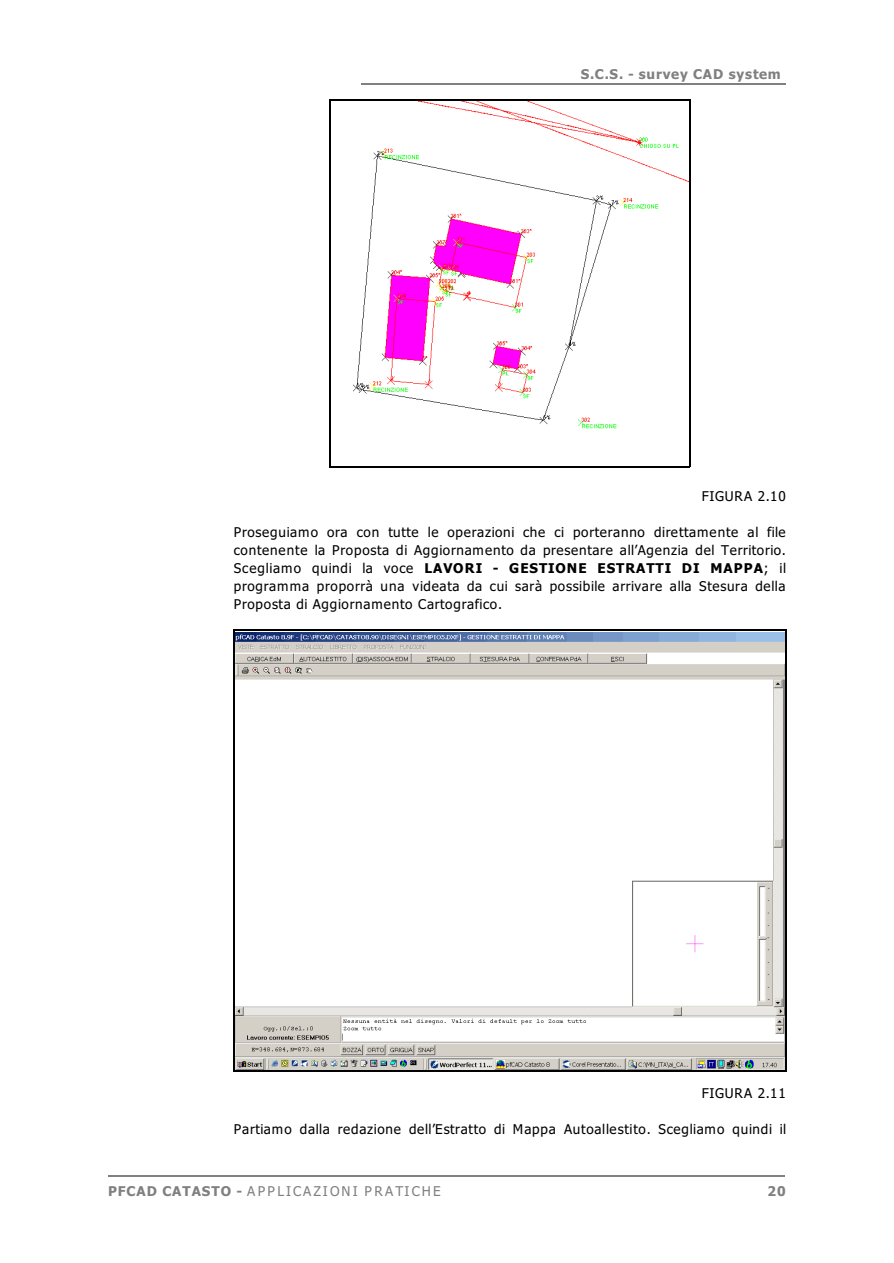
<style>
.page{position:relative;width:894px;height:1263px;background:#fff}
.page>*{position:absolute;margin:0;border:0;box-sizing:border-box;transform-origin:0 0}
.t1{font:13.5px/18px "Tahoma";letter-spacing:.06em;color:#000;text-align:justify}
.t2{font:italic 13.5px "Tahoma";letter-spacing:.055em;color:#000}
.t3{font:italic 13.5px "Tahoma";letter-spacing:.165em;color:#808080}
.t4{font:700 13.5px "Tahoma";letter-spacing:.06em;color:#808080}
.s1{font-style:italic}
.s2{font-weight:700}
.s3{font-style:normal}
.s4{font-weight:700;font-style:normal}
</style>
<div class="page">
<hr style="left:361px;top:83px;width:425px;height:1px;background:#808080">
<hr style="left:108px;top:1175px;width:676px;height:1px;background:#808080">
<img style="left:353px;top:102px;width:336px;height:327px">
<hr style="left:329px;top:99px;width:2px;height:368px;background:#000">
<hr style="left:689px;top:99px;width:1px;height:368px;background:#000">
<hr style="left:329px;top:99px;width:361px;height:1px;background:#000">
<hr style="left:329px;top:466px;width:361px;height:1px;background:#000">
<img style="left:235px;top:633px;width:549px;height:438px">
<hr style="left:234px;top:629px;width:1px;height:443px;background:#000">
<hr style="left:785px;top:629px;width:1px;height:443px;background:#000">
<hr style="left:234px;top:629px;width:552px;height:2px;background:#000">
<hr style="left:234px;top:1071px;width:552px;height:1px;background:#000">
<p class="t4" style="left:581px;top:69px;width:201px">S.C.S. - survey CAD system</p>
<p class="t1" style="left:702px;top:488px;width:86px">FIGURA 2.10</p>
<p class="t1" style="left:234px;top:524px;width:554px">Proseguiamo ora con tutte le operazioni che ci porteranno direttamente al file contenente la <span class="s1">Proposta di Aggiornamento</span> da presentare all’Agenzia del Territorio.<br>Scegliamo quindi la voce <span class="s2">LAVORI - GESTIONE ESTRATTI DI MAPPA</span>; il programma proporrà una videata da cui sarà possibile arrivare alla Stesura della Proposta di Aggiornamento Cartografico.</p>
<p class="t1" style="left:702px;top:1085px;width:86px">FIGURA 2.11</p>
<p class="t2" style="left:234px;top:1124px;width:554px"><span class="s3">Partiamo dalla</span> redazione dell’Estratto di Mappa Autoallestito<span class="s3">. Scegliamo quindi il</span></p>
<p class="t3" style="left:108px;top:1186px;width:334px"><span class="s4">PFCAD CATASTO -</span> APPLICAZIONI PRATICHE</p>
<p class="t4" style="left:767px;top:1186px;width:20px">20</p>
</div>
